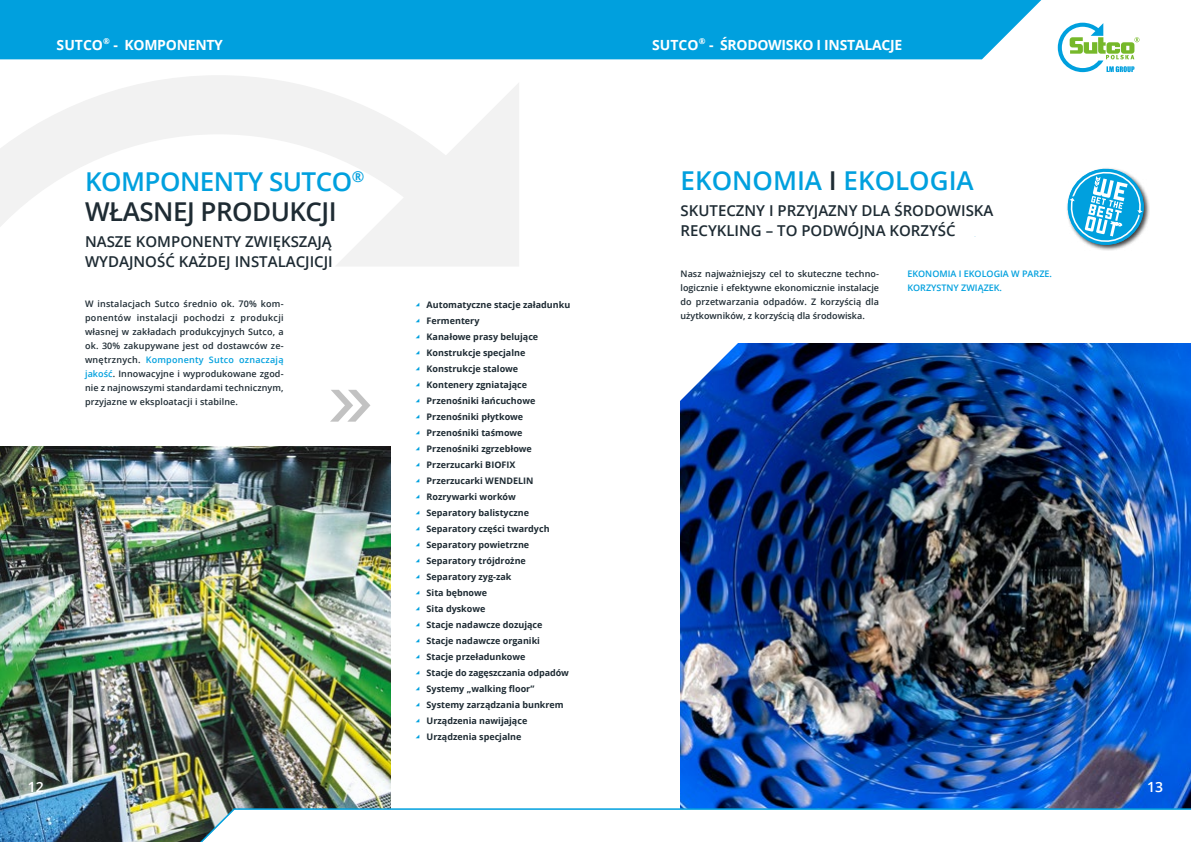
<style>
.page{position:relative;width:1191px;height:842px;background:#fff}
.page>*{position:absolute;margin:0;border:0;box-sizing:border-box;transform-origin:0 0}
.t1{font:600 26px/30px "Open Sans";letter-spacing:-.02em;color:#1e2b33}
.t2{font:600 26px "Open Sans";color:#00a0de}
.t3{font:600 15px/20px "Open Sans";color:#1e2b33}
.t4{font:700 14px "Open Sans";letter-spacing:-.02em;color:#fff}
.t5{font:600 14px "Open Sans";color:#fff}
.t6{font:700 9px/16px "Open Sans";color:#1e2b33}
.t7{font:600 9px/14px "Open Sans";letter-spacing:.01em;color:#1e2b33;text-align:justify}
.t8{font:600 9px/14px "Open Sans";color:#00a0de}
.s1{color:#00a0de}
.s2{font-family:"Sutco Aufzaehlung";font-weight:400;color:#00a0de}
.s3{color:#1e2b33}
</style>
<div class="page">
<svg style="left:0;top:75px;width:519px;height:489px"></svg>
<img style="left:680px;top:343px;width:511px;height:464px">
<div style="left:0;top:0;width:1041px;height:59px;background:#00a0de"></div>
<img style="left:0;top:446px;width:390px;height:396px">
<svg style="left:330px;top:390px;width:40px;height:32px"></svg>
<svg style="left:1057px;top:23px;width:82px;height:49px"></svg>
<svg style="left:169px;top:807px;width:1022px;height:35px"></svg>
<div style="left:1065px;top:167px;width:85px;height:84px;background:#000;opacity:.75"></div>
<svg style="left:1065px;top:167px;width:82px;height:82px"></svg>
<svg style="left:680px;top:343px;width:66px;height:78px"></svg>
<h3 class="t4" style="left:57px;top:35px;width:168px">SUTCO<sup>®</sup> - KOMPONENTY</h3>
<h1 class="t1" style="left:85px;top:166px;width:281px"><span class="s1">KOMPONENTY SUTCO</span><sup>®<br></sup>WŁASNEJ PRODUKCJI</h1>
<h2 class="t3" style="left:85px;top:231px;width:249px">NASZE KOMPONENTY ZWIĘKSZAJĄ<br>WYDAJNOŚĆ KAŻDEJ INSTALACJICJI</h2>
<p class="t7" style="left:85px;top:297px;width:200px">W instalacjach Sutco średnio ok. 70% kom&shy;ponentów instalacji pochodzi z produkcji własnej w zakładach produkcyjnych Sutco, a ok. 30% zakupywane jest od dostawców ze&shy;wnętrznych. <span class="s1">Komponenty Sutco oznaczają jakość</span>. Innowacyjne i wyprodukowane zgod&shy;nie z najnowszymi standardami technicznym, przyjazne w eksploatacji i stabilne.</p>
<h3 class="t5" style="left:28px;top:777px;width:17px">12</h3>
<p class="t6" style="left:415px;top:297px;width:156px"><span class="s2">a</span> Automatyczne stacje załadunku <span class="s2">a</span> Fermentery<br><span class="s2">a</span> Kanałowe prasy belujące<br><span class="s2">a</span> Konstrukcje specjalne<br><span class="s2">a</span> Konstrukcje stalowe<br><span class="s2">a</span> Kontenery zgniatające<br><span class="s2">a</span> Przenośniki łańcuchowe<br><span class="s2">a</span> Przenośniki płytkowe<br><span class="s2">a</span> Przenośniki taśmowe<br><span class="s2">a</span> Przenośniki zgrzebłowe<br><span class="s2">a</span> Przerzucarki BIOFIX<br><span class="s2">a</span> Przerzucarki WENDELIN<br><span class="s2">a</span> Rozrywarki worków<br><span class="s2">a</span> Separatory balistyczne<br><span class="s2">a</span> Separatory części twardych<br><span class="s2">a</span> Separatory powietrzne<br><span class="s2">a</span> Separatory trójdrożne<br><span class="s2">a</span> Separatory zyg-zak<br><span class="s2">a</span> Sita bębnowe<br><span class="s2">a</span> Sita dyskowe<br><span class="s2">a</span> Stacje nadawcze dozujące<br><span class="s2">a</span> Stacje nadawcze organiki<br><span class="s2">a</span> Stacje przeładunkowe<br><span class="s2">a</span> Stacje do zagęszczania odpadów <span class="s2">a</span> Systemy „walking floor”<br><span class="s2">a</span> Systemy zarządzania bunkrem <span class="s2">a</span> Urządzenia nawijające<br><span class="s2">a</span> Urządzenia specjalne</p>
<h3 class="t4" style="left:652px;top:35px;width:251px">SUTCO<sup>®</sup> - ŚRODOWISKO I INSTALACJE</h3>
<h1 class="t2" style="left:680px;top:163px;width:295px">EKONOMIA <span class="s3">I</span> EKOLOGIA</h1>
<h2 class="t3" style="left:680px;top:200px;width:314px">SKUTECZNY I PRZYJAZNY DLA ŚRODOWISKA<br>RECYKLING – TO PODWÓJNA KORZYŚĆ</h2>
<p class="t7" style="left:680px;top:266px;width:200px">Nasz najważniejszy cel to skuteczne techno&shy;logicznie i efektywne ekonomicznie instalacje do przetwarzania odpadów. Z korzyścią dla użytkowników, z korzyścią dla środowiska.</p>
<p class="t8" style="left:907px;top:266px;width:146px">EKONOMIA I EKOLOGIA W PARZE.<br>KORZYSTNY ZWIĄZEK.</p>
<h3 class="t5" style="left:1147px;top:777px;width:17px">13</h3>
</div>
